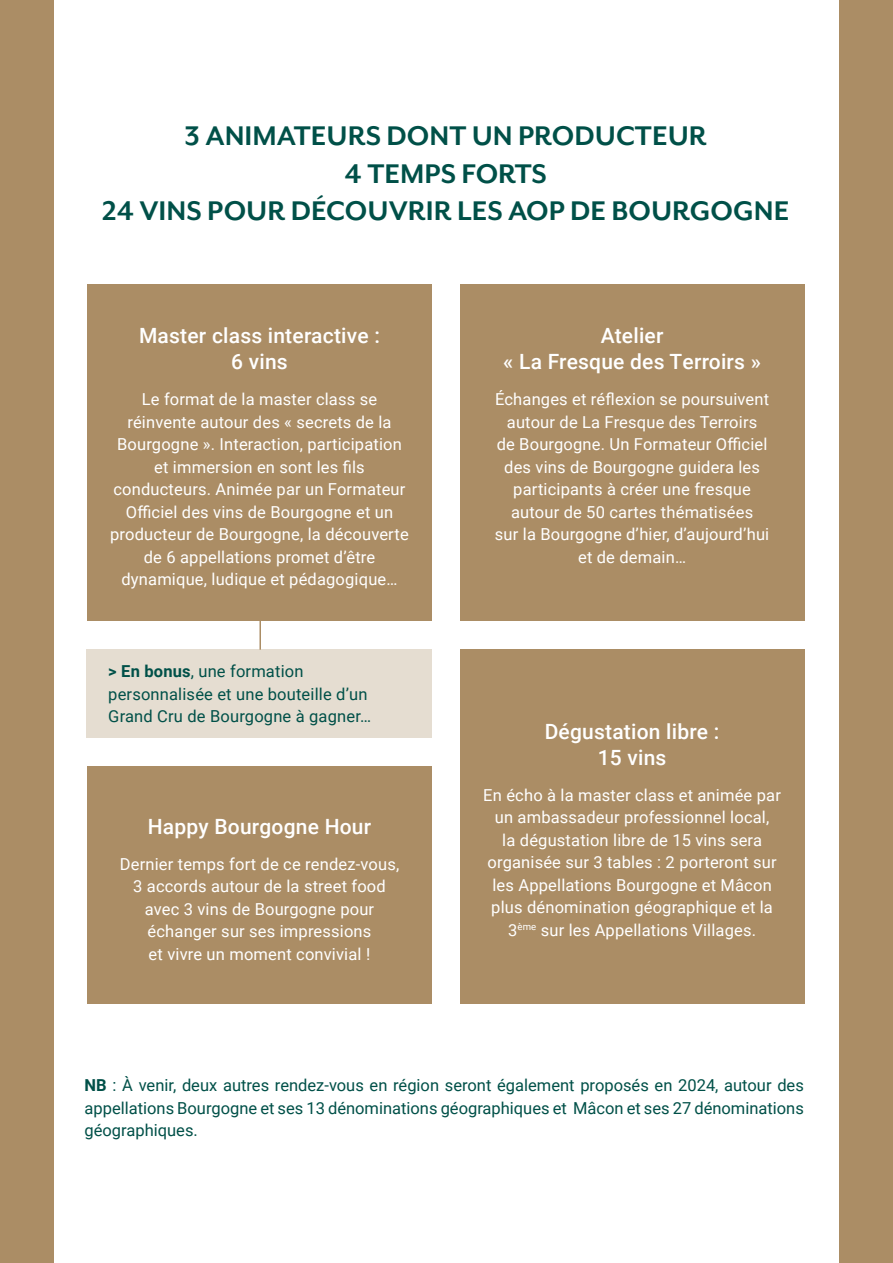
<style>
.page{position:relative;width:893px;height:1263px;background:#ab8d65}
.page>*{position:absolute;margin:0;border:0;box-sizing:border-box;transform-origin:0 0}
.t1{font:700 31.05px/37.5px "Mr Eaves San OT";color:#005048;text-align:center}
.t2{font:500 21px/26.2px "Roboto";letter-spacing:.01em;color:#fff;text-align:center}
.t3{font:16.5px/22.5px "Roboto";letter-spacing:.01em;color:#fff;text-align:center}
.t4{font:16.5px/22.5px "Roboto";letter-spacing:.01em;color:#005048}
.s1{font-weight:700}
</style>
<div class="page">
<div style="left:54px;top:0;width:785px;height:1263px;background:#fff"></div>
<div style="left:86px;top:650px;width:346px;height:88px;background:#e5ddd1"></div>
<div style="left:460px;top:284px;width:345px;height:337px;background:#ab8d65"></div>
<div style="left:460px;top:650px;width:345px;height:354px;background:#ab8d65"></div>
<div style="left:87px;top:766px;width:345px;height:238px;background:#ab8d65"></div>
<hr style="left:259px;top:612px;width:2px;height:38px;background:#ab8d65">
<div style="left:87px;top:284px;width:345px;height:337px;background:#ab8d65"></div>
<h1 class="t1" style="left:102px;top:117px;width:689px">3 ANIMATEURS DONT UN PRODUCTEUR<br>4 TEMPS FORTS<br>24 VINS POUR DÉCOUVRIR LES AOP DE BOURGOGNE</h1>
<p class="t2" style="left:139px;top:321px;width:242px">Master class interactive :<br>6 vins</p>
<p class="t3" style="left:110px;top:387px;width:300px">Le format de la master class se réinvente autour des « secrets de la Bourgogne ». Interaction, participation et immersion en sont les fils conducteurs. Animée par un Formateur Officiel des vins de Bourgogne et un producteur de Bourgogne, la découverte de 6 appellations promet d’être dynamique, ludique et pédagogique…</p>
<p class="t4" style="left:108px;top:659px;width:264px"><span class="s1">&gt; En bonus</span>, une formation personnalisée et une bouteille d’un<br>Grand Cru de Bourgogne à gagner…</p>
<p class="t2" style="left:148px;top:812px;width:225px">Happy Bourgogne Hour</p>
<p class="t3" style="left:120px;top:852px;width:281px">Dernier temps fort de ce rendez-vous,<br>3 accords autour de la street food avec 3 vins de Bourgogne pour échanger sur ses impressions<br>et vivre un moment convivial !</p>
<p class="t2" style="left:503px;top:321px;width:259px">Atelier<br>« La Fresque des Terroirs »</p>
<p class="t3" style="left:495px;top:387px;width:276px">Échanges et réflexion se poursuivent autour de La Fresque des Terroirs<br>de Bourgogne. Un Formateur Officiel des vins de Bourgogne guidera les participants à créer une fresque autour de 50 cartes thématisées<br>sur la Bourgogne d’hier, d’aujourd’hui et de demain…</p>
<p class="t2" style="left:545px;top:717px;width:176px">Dégustation libre :<br>15 vins</p>
<p class="t3" style="left:483px;top:783px;width:299px">En écho à la master class et animée par un ambassadeur professionnel local,<br>la dégustation libre de 15 vins sera organisée sur 3 tables : 2 porteront sur les Appellations Bourgogne et Mâcon plus dénomination géographique et la 3<sup>ème</sup> sur les Appellations Villages.</p>
<p class="t4" style="left:85px;top:1073px;width:721px;text-align:justify"><span class="s1">NB</span> : À venir, deux autres rendez-vous en région seront également proposés en 2024, autour des appellations Bourgogne et ses 13 dénominations géographiques et Mâcon et ses 27 dénominations géographiques.</p>
</div>
